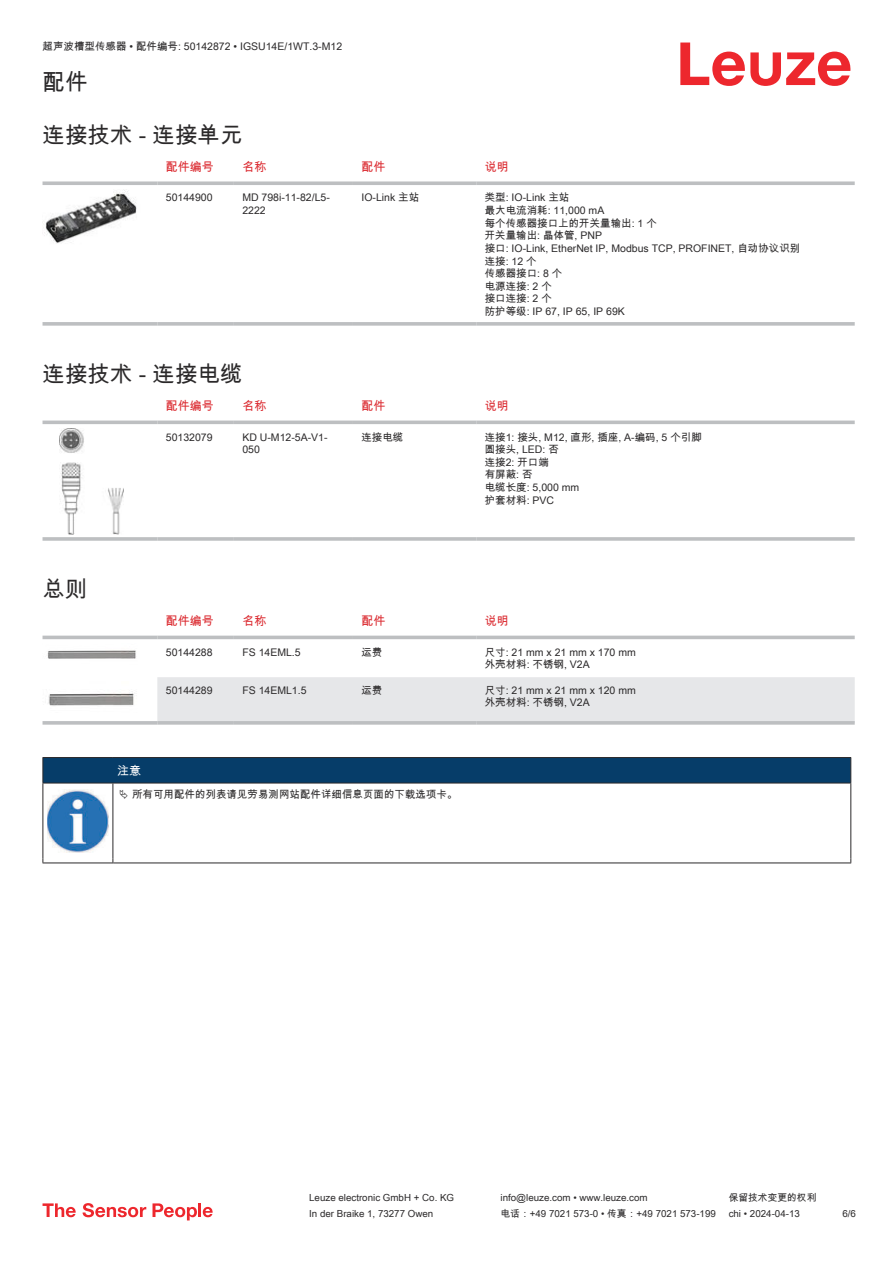
<style>
.page{position:relative;width:893px;height:1263px;background:#fff}
.page>*{position:absolute;margin:0;border:0;box-sizing:border-box;transform-origin:0 0}
.t1{font:22.5px "Arial Unicode MS";color:#2b292a}
.t2{font:12px "Arial Unicode MS";color:#db2a30}
.t3{font:12px "Arial Unicode MS";color:#fff}
.t4{font:10.5px/12.6px "Arial Unicode MS";color:#2b292a}
.t5{font:9.75px "Arial Unicode MS";color:#2b292a}
</style>
<div class="page">
<svg style="left:680px;top:43px;width:170px;height:43px"></svg>
<svg style="left:43px;top:181px;width:114px;height:4px"></svg>
<svg style="left:157px;top:181px;width:77px;height:4px"></svg>
<svg style="left:234px;top:181px;width:119px;height:4px"></svg>
<svg style="left:353px;top:181px;width:123px;height:4px"></svg>
<svg style="left:476px;top:181px;width:379px;height:4px;background:#c4c6c8"></svg>
<svg style="left:43px;top:322px;width:114px;height:4px"></svg>
<svg style="left:157px;top:322px;width:77px;height:4px"></svg>
<svg style="left:234px;top:322px;width:119px;height:4px"></svg>
<svg style="left:353px;top:322px;width:123px;height:4px"></svg>
<svg style="left:476px;top:322px;width:379px;height:4px;background:#c3c5c7"></svg>
<img style="left:43px;top:190px;width:94px;height:54px">
<svg style="left:43px;top:420px;width:114px;height:4px"></svg>
<svg style="left:157px;top:420px;width:77px;height:4px"></svg>
<svg style="left:234px;top:420px;width:119px;height:4px"></svg>
<svg style="left:353px;top:420px;width:123px;height:4px"></svg>
<svg style="left:476px;top:420px;width:379px;height:4px;background:#c6c7c9"></svg>
<hr style="left:43px;top:537px;width:114px;height:4px;background:#bdbfc1">
<hr style="left:157px;top:537px;width:77px;height:4px;background:#c7c9ca">
<hr style="left:234px;top:537px;width:119px;height:4px;background:#bdbfc1">
<hr style="left:353px;top:537px;width:123px;height:4px;background:#bdbfc1">
<hr style="left:476px;top:537px;width:379px;height:4px;background:#c7c9ca">
<img style="left:59px;top:428px;width:65px;height:107px">
<svg style="left:43px;top:635px;width:812px;height:5px;fill:#efeff0"></svg>
<div style="left:157px;top:677px;width:698px;height:44px;background:#e6e7e9"></div>
<hr style="left:43px;top:636px;width:114px;height:3px;background:#bdbfc1">
<hr style="left:157px;top:636px;width:77px;height:3px;background:#bdbfc1">
<hr style="left:234px;top:636px;width:119px;height:3px;background:#bdbfc1">
<hr style="left:353px;top:636px;width:123px;height:3px;background:#bdbfc1">
<hr style="left:476px;top:636px;width:379px;height:3px;background:#bdbfc1">
<svg style="left:43px;top:721px;width:114px;height:4px"></svg>
<svg style="left:157px;top:721px;width:77px;height:4px"></svg>
<svg style="left:234px;top:721px;width:119px;height:4px"></svg>
<svg style="left:353px;top:721px;width:123px;height:4px"></svg>
<svg style="left:476px;top:721px;width:379px;height:4px;background:#c3c5c6"></svg>
<img style="left:47px;top:650px;width:89px;height:9px">
<img style="left:48px;top:691px;width:86px;height:15px">
<hr style="left:43px;top:783px;width:70px;height:1px;background:#2b292a">
<svg style="left:43px;top:757px;width:808px;height:26px;background:#083b65"></svg>
<hr style="left:113px;top:783px;width:738px;height:1px;background:#2b292a">
<hr style="left:43px;top:783px;width:1px;height:75px;background:#2b292a">
<hr style="left:113px;top:783px;width:1px;height:75px;background:#2b292a">
<hr style="left:850px;top:783px;width:1px;height:75px;background:#2b292a">
<hr style="left:43px;top:862px;width:70px;height:1px;background:#2b292a">
<hr style="left:113px;top:862px;width:738px;height:1px;background:#2b292a">
<img style="left:47px;top:789px;width:61px;height:63px">
<svg style="left:43px;top:1203px;width:33px;height:14px"></svg>
<svg style="left:83px;top:1203px;width:63px;height:14px"></svg>
<svg style="left:153px;top:1203px;width:44px;height:17px"></svg>
<hr style="left:198px;top:1203px;width:3px;height:14px;background:#ed272d">
<svg style="left:203px;top:1207px;width:10px;height:10px"></svg>
<p class="t4" style="left:43px;top:40px;width:301px">超声波槽型传感器 • 配件编号: 50142872 • IGSU14E/1WT.3-M12</p>
<h1 class="t1" style="left:43px;top:66px;width:46px">配件</h1>
<h1 class="t1" style="left:43px;top:119px;width:202px">连接技术 - 连接单元</h1>
<p class="t2" style="left:166px;top:158px;width:49px">配件编号</p>
<p class="t2" style="left:242px;top:158px;width:25px">名称</p>
<p class="t2" style="left:361px;top:158px;width:25px">配件</p>
<p class="t2" style="left:485px;top:158px;width:25px">说明</p>
<p class="t4" style="left:166px;top:191px;width:48px">50144900</p>
<p class="t4" style="left:242px;top:191px;width:89px">MD 798i-11-82/L5-<br>2222</p>
<p class="t4" style="left:361px;top:191px;width:59px">IO-Link 主站</p>
<p class="t4" style="left:485px;top:191px;width:317px">类型: IO-Link 主站<br>最大电流消耗: 11,000 mA<br>每个传感器接口上的开关量输出: 1 个<br>开关量输出: 晶体管, PNP<br>接口: IO-Link, EtherNet IP, Modbus TCP, PROFINET, 自动协议识别连接: 12 个<br>传感器接口: 8 个<br>电源连接: 2 个<br>接口连接: 2 个<br>防护等级: IP 67, IP 65, IP 69K</p>
<h1 class="t1" style="left:43px;top:358px;width:202px">连接技术 - 连接电缆</h1>
<p class="t2" style="left:166px;top:397px;width:49px">配件编号</p>
<p class="t2" style="left:242px;top:397px;width:25px">名称</p>
<p class="t2" style="left:361px;top:397px;width:25px">配件</p>
<p class="t2" style="left:485px;top:397px;width:25px">说明</p>
<p class="t4" style="left:166px;top:430px;width:48px">50132079</p>
<p class="t4" style="left:242px;top:430px;width:87px">KD U-M12-5A-V1-<br>050</p>
<p class="t4" style="left:361px;top:430px;width:43px">连接电缆</p>
<p class="t4" style="left:485px;top:430px;width:219px">连接1: 接头, M12, 直形, 插座, A-编码, 5 个引脚圆接头, LED: 否<br>连接2: 开口端<br>有屏蔽: 否<br>电缆长度: 5,000 mm<br>护套材料: PVC</p>
<h1 class="t1" style="left:43px;top:573px;width:46px">总则</h1>
<p class="t2" style="left:166px;top:612px;width:49px">配件编号</p>
<p class="t2" style="left:242px;top:612px;width:25px">名称</p>
<p class="t2" style="left:361px;top:612px;width:25px">配件</p>
<p class="t2" style="left:485px;top:612px;width:25px">说明</p>
<p class="t4" style="left:166px;top:645px;width:48px">50144288</p>
<p class="t4" style="left:242px;top:645px;width:60px">FS 14EML.5</p>
<p class="t4" style="left:361px;top:645px;width:22px">运费</p>
<p class="t4" style="left:485px;top:645px;width:153px">尺寸: 21 mm x 21 mm x 170 mm外壳材料: 不锈钢, V2A</p>
<p class="t4" style="left:166px;top:683px;width:48px">50144289</p>
<p class="t4" style="left:242px;top:683px;width:66px">FS 14EML1.5</p>
<p class="t4" style="left:361px;top:683px;width:22px">运费</p>
<p class="t4" style="left:485px;top:683px;width:153px">尺寸: 21 mm x 21 mm x 120 mm外壳材料: 不锈钢, V2A</p>
<p class="t3" style="left:117px;top:762px;width:25px">注意</p>
<p class="t4" style="left:132px;top:787px;width:327px">所有可用配件的列表请见劳易测网站配件详细信息页面的下载选项卡。</p>
<p class="t5" style="left:309px;top:1191px;width:146px">Leuze electronic GmbH + Co. KG</p>
<p class="t5" style="left:501px;top:1191px;width:149px">info@leuze.com • www.leuze.com</p>
<p class="t5" style="left:729px;top:1191px;width:89px">保留技术变更的权利</p>
<p class="t5" style="left:309px;top:1206px;width:126px">In der Braike 1, 73277 Owen</p>
<p class="t5" style="left:501px;top:1206px;width:217px">电话：+49 7021 573-0 • 传真：+49 7021 573-199</p>
<p class="t5" style="left:729px;top:1206px;width:73px">chi • 2024-04-13</p>
<p class="t5" style="left:842px;top:1206px;width:15px">6/6</p>
</div>
